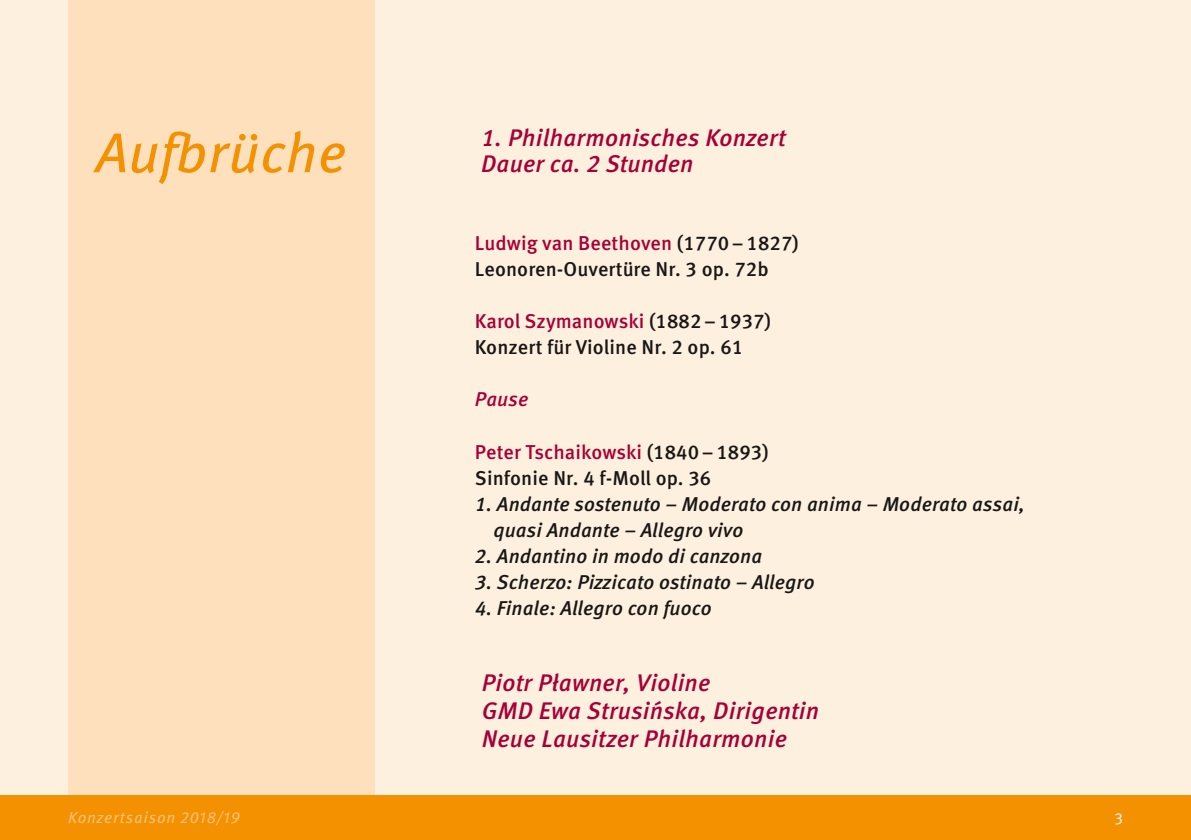
<style>
.page{position:relative;width:1191px;height:840px;background:#fff}
.page>*{position:absolute;margin:0;border:0;box-sizing:border-box;transform-origin:0 0}
.t1{font:italic 56px "Meta Pro";letter-spacing:.005em;color:#f39100}
.t2{font:italic 500 24px/28px "Meta Pro";letter-spacing:.005em;color:#a70037}
.t3{font:500 20px/26px "Meta Pro";letter-spacing:.005em;color:#181716}
.t4{font:italic 500 20px/26px "Meta Pro";letter-spacing:.005em;color:#181716}
.t5{font:italic 500 20px "Meta Pro";color:#a70037}
.t6{font:italic 16px "Meta Pro";letter-spacing:.05em;color:#fac074}
.t7{font:16px "Meta Pro";color:#fef0de}
.s1{color:#a70037}
</style>
<div class="page">
<div style="left:0;top:0;width:1191px;height:839px;background:#fef0de"></div>
<div style="left:68px;top:0;width:306px;height:795px;background:#fee0bc"></div>
<div style="left:0;top:795px;width:1191px;height:44px;background:#f39100"></div>
<h1 class="t1" style="left:96px;top:110px;width:252px">Aufbrüche</h1>
<p class="t2" style="left:481px;top:123px;width:306px;line-height:26px">1. Philharmonisches Konzert<br>Dauer ca. 2 Stunden</p>
<p class="t3" style="left:475px;top:229px;width:325px"><span class="s1">Ludwig van Beethoven</span> (1770–1827)<br>Leonoren-Ouvertüre Nr. 3 op. 72b</p>
<p class="t3" style="left:475px;top:307px;width:297px"><span class="s1">Karol Szymanowski</span> (1882–1937)<br>Konzert für Violine Nr. 2 op. 61</p>
<p class="t5" style="left:475px;top:384px;width:55px">Pause</p>
<p class="t3" style="left:475px;top:437px;width:295px"><span class="s1">Peter Tschaikowski</span> (1840–1893)<br>Sinfonie Nr. 4 f-Moll op. 36</p>
<p class="t4" style="left:493px;top:489px;width:533px;text-indent:-18px">1. Andante sostenuto – Moderato con anima – Moderato assai, quasi Andante – Allegro vivo</p>
<p class="t4" style="left:475px;top:541px;width:289px">2. Andantino in modo di canzona</p>
<p class="t4" style="left:475px;top:567px;width:341px">3. Scherzo: Pizzicato ostinato – Allegro</p>
<p class="t4" style="left:475px;top:593px;width:238px">4. Finale: Allegro con fuoco</p>
<p class="t2" style="left:482px;top:666px;width:339px">Piotr Pławner, Violine<br>GMD Ewa Strusińska, Dirigentin<br>Neue Lausitzer Philharmonie</p>
<p class="t6" style="left:68px;top:805px;width:173px">Konzertsaison 2018/19</p>
<p class="t7" style="left:1114px;top:805px;width:10px">3</p>
</div>
